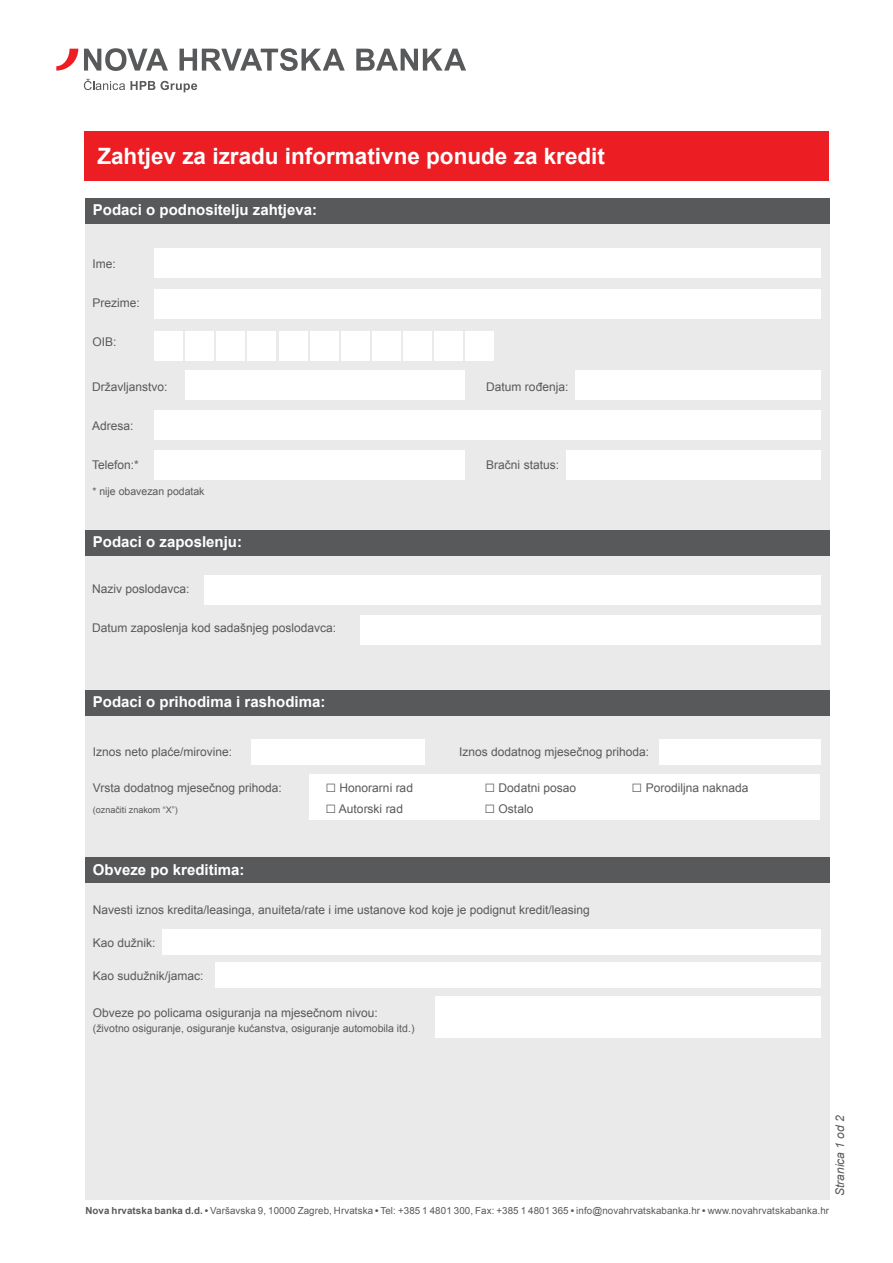
<style>
.page{position:relative;width:893px;height:1263px;background:#fff}
.page>*{position:absolute;margin:0;border:0;box-sizing:border-box;transform-origin:0 0}
.t1{font:700 22.5px "Arial";color:#fff}
.t2{font:700 15px "Arial";color:#fff}
.t3{font:12px "Arial";color:#58595b}
.t4{font:italic 12px "Arial";color:#58595b}
.t5{font:10.5px "Arial";color:#58595b}
.t6{font:9.75px "Arial";letter-spacing:.01em;color:#58595b}
.t7{font:9px "Arial";color:#58595b}
.s1{font-size:18px}
.s2{font-weight:700}
</style>
<div class="page">
<div style="left:85px;top:214px;width:744px;height:986px;background:#eaeaeb"></div>
<div style="left:85px;top:131px;width:744px;height:50px;background:#ed1d24"></div>
<div style="left:154px;top:248px;width:667px;height:30px;background:#fff"></div>
<div style="left:185px;top:371px;width:280px;height:29px;background:#fff"></div>
<div style="left:204px;top:575px;width:617px;height:30px;background:#fff"></div>
<div style="left:360px;top:615px;width:461px;height:29px;background:#fff"></div>
<div style="left:154px;top:410px;width:667px;height:30px;background:#fff"></div>
<div style="left:154px;top:450px;width:311px;height:30px;background:#fff"></div>
<div style="left:567px;top:450px;width:254px;height:30px;background:#fff"></div>
<div style="left:575px;top:371px;width:246px;height:29px;background:#fff"></div>
<div style="left:154px;top:289px;width:667px;height:30px;background:#fff"></div>
<div style="left:154px;top:331px;width:29px;height:30px;background:#fff"></div>
<div style="left:185px;top:331px;width:29px;height:30px;background:#fff"></div>
<div style="left:216px;top:331px;width:29px;height:30px;background:#fff"></div>
<div style="left:247px;top:331px;width:29px;height:30px;background:#fff"></div>
<div style="left:279px;top:331px;width:29px;height:30px;background:#fff"></div>
<div style="left:310px;top:331px;width:29px;height:30px;background:#fff"></div>
<div style="left:341px;top:331px;width:29px;height:30px;background:#fff"></div>
<div style="left:372px;top:331px;width:29px;height:30px;background:#fff"></div>
<div style="left:403px;top:331px;width:29px;height:30px;background:#fff"></div>
<div style="left:434px;top:331px;width:29px;height:30px;background:#fff"></div>
<div style="left:465px;top:331px;width:29px;height:30px;background:#fff"></div>
<div style="left:85px;top:690px;width:745px;height:25px;background:#58595b"></div>
<div style="left:85px;top:857px;width:745px;height:26px;background:#58595b"></div>
<div style="left:309px;top:775px;width:511px;height:45px;background:#fff"></div>
<div style="left:251px;top:739px;width:174px;height:26px;background:#fff"></div>
<div style="left:162px;top:929px;width:658px;height:25px;background:#fff"></div>
<div style="left:215px;top:962px;width:605px;height:26px;background:#fff"></div>
<div style="left:435px;top:997px;width:385px;height:41px;background:#fff"></div>
<div style="left:659px;top:739px;width:161px;height:26px;background:#fff"></div>
<div style="left:85px;top:199px;width:745px;height:25px;background:#58595b"></div>
<div style="left:85px;top:530px;width:745px;height:26px;background:#58595b"></div>
<svg style="left:84px;top:48px;width:84px;height:23px"></svg>
<svg style="left:180px;top:48px;width:165px;height:23px"></svg>
<svg style="left:356px;top:49px;width:110px;height:22px"></svg>
<svg style="left:56px;top:49px;width:22px;height:22px"></svg>
<svg style="left:84px;top:79px;width:113px;height:13px"></svg>
<h1 class="t1" style="left:97px;top:141px;width:509px">Zahtjev za izradu informativne ponude za kredit</h1>
<p class="t2" style="left:93px;top:200px;width:226px">Podaci o podnositelju zahtjeva:</p>
<p class="t3" style="left:92px;top:256px;width:25px">Ime:</p>
<p class="t3" style="left:92px;top:295px;width:49px">Prezime:</p>
<p class="t3" style="left:92px;top:334px;width:26px">OIB:</p>
<p class="t3" style="left:92px;top:379px;width:77px">Državljanstvo:</p>
<p class="t3" style="left:486px;top:379px;width:84px">Datum rođenja:</p>
<p class="t3" style="left:92px;top:418px;width:43px">Adresa:</p>
<p class="t3" style="left:92px;top:457px;width:48px">Telefon:*</p>
<p class="t3" style="left:486px;top:457px;width:74px">Bračni status:</p>
<p class="t5" style="left:92px;top:484px;width:114px">* nije obavezan podatak</p>
<p class="t2" style="left:93px;top:531px;width:151px">Podaci o zaposlenju:</p>
<p class="t3" style="left:92px;top:580px;width:99px">Naziv poslodavca:</p>
<p class="t3" style="left:92px;top:619px;width:246px">Datum zaposlenja kod sadašnjeg poslodavca:</p>
<p class="t2" style="left:93px;top:692px;width:234px">Podaci o prihodima i rashodima:</p>
<p class="t3" style="left:93px;top:744px;width:141px">Iznos neto plaće/mirovine:</p>
<p class="t3" style="left:459px;top:744px;width:192px">Iznos dodatnog mjesečnog prihoda:</p>
<p class="t3" style="left:93px;top:780px;width:190px">Vrsta dodatnog mjesečnog prihoda:</p>
<p class="t3" style="left:325px;top:780px;width:89px"><span class="s1">□</span> Honorarni rad</p>
<p class="t3" style="left:484px;top:780px;width:93px"><span class="s1">□</span> Dodatni posao</p>
<p class="t3" style="left:631px;top:780px;width:118px"><span class="s1">□</span> Porodiljna naknada</p>
<p class="t7" style="left:93px;top:804px;width:87px">(označiti znakom “X”)</p>
<p class="t3" style="left:325px;top:801px;width:79px"><span class="s1">□</span> Autorski rad</p>
<p class="t3" style="left:484px;top:801px;width:50px"><span class="s1">□</span> Ostalo</p>
<p class="t2" style="left:93px;top:860px;width:153px">Obveze po kreditima:</p>
<p class="t3" style="left:93px;top:902px;width:498px">Navesti iznos kredita/leasinga, anuiteta/rate i ime ustanove kod koje je podignut kredit/leasing</p>
<p class="t3" style="left:93px;top:935px;width:64px">Kao dužnik:</p>
<p class="t3" style="left:93px;top:968px;width:112px">Kao sudužnik/jamac:</p>
<p class="t3" style="left:93px;top:1005px;width:286px">Obveze po policama osiguranja na mjesečnom nivou:</p>
<p class="t5" style="left:93px;top:1022px;width:323px">(životno osiguranje, osiguranje kućanstva, osiguranje automobila itd.)</p>
<p class="t4" style="left:832px;top:1196px;width:82px;rotate:-90deg">Stranica 1 od 2</p>
<p class="t6" style="left:85px;top:1204px;width:745px"><span class="s2">Nova hrvatska banka d.d. •</span> Varšavska 9, 10000 Zagreb, Hrvatska <span class="s2">•</span> Tel: +385 1 4801 300, Fax: +385 1 4801 365 <span class="s2">•</span> info@novahrvatskabanka.hr <span class="s2">•</span> www.novahrvatskabanka.hr</p>
</div>
